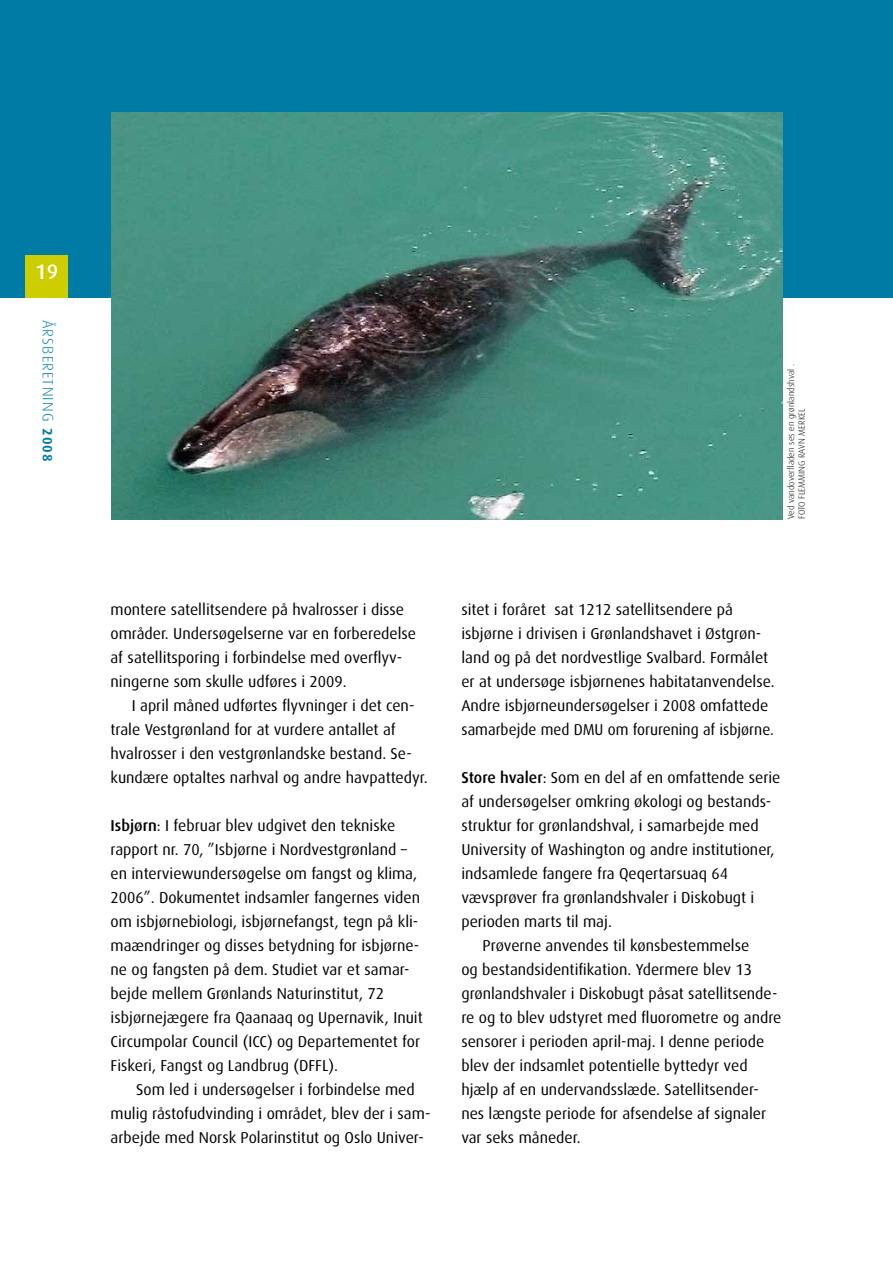
<style>
.page{position:relative;width:893px;height:1263px;background:#fff}
.page>*{position:absolute;margin:0;border:0;box-sizing:border-box;transform-origin:0 0}
.t1{font:500 21px "Dax";color:#fff}
.t2{font:15.75px/24px "Dax";color:#000}
.t3{font:300 15px "Dax";letter-spacing:.075em;color:#007ba5}
.t4{font:300 9px/10.8px "Dax";color:#000}
.s1{font-weight:700;font-size:13.5px}
.s2{font-weight:500}
</style>
<div class="page">
<div style="left:0;top:0;width:893px;height:298px;background:#007ba5"></div>
<div style="left:26px;top:255px;width:42px;height:43px;background:#cdcd00"></div>
<img style="left:111px;top:113px;width:672px;height:406px">
<h1 class="t1" style="left:35px;top:260px;width:24px">19</h1>
<p class="t3" style="left:56px;top:320px;width:143px;rotate:90deg">ÅRSBERETNING <span class="s1">2008</span></p>
<p class="t4" style="left:786px;top:519px;width:156px;rotate:-90deg">Ved vandoverfladen ses en grønlandshval .<br>Foto Flemmi ng ravn merkel</p>
<p class="t2" style="left:111px;top:598px;width:307px">montere satellitsendere på hvalrosser i disse områder. Undersøgelserne var en forberedelse af satellitsporing i forbindelse med overflyv&shy;ningerne som skulle udføres i 2009.</p>
<p class="t2" style="left:111px;top:694px;width:319px;text-indent:21px">I april måned udførtes flyvninger i det cen&shy;trale Vestgrønland for at vurdere antallet af hvalrosser i den vestgrønlandske bestand. Se&shy;kundære optaltes narhval og andre havpattedyr.</p>
<p class="t2" style="left:111px;top:814px;width:314px"><span class="s2">Isbjørn</span>: I februar blev udgivet den tekniske rapport nr. 70, ”Isbjørne i Nordvestgrønland – en interviewundersøgelse om fangst og klima, 2006”. Dokumentet indsamler fangernes viden om isbjørnebiologi, isbjørnefangst, tegn på kli&shy;maændringer og disses betydning for isbjørne&shy;ne og fangsten på dem. Studiet var et samar&shy;bejde mellem Grønlands Naturinstitut, 72 isbjørnejægere fra Qaanaaq og Upernavik, Inuit Circumpolar Council (ICC) og Departementet for Fiskeri, Fangst og Landbrug (DFFL).</p>
<p class="t2" style="left:111px;top:1078px;width:321px;text-indent:26px">Som led i undersøgelser i forbindelse med mulig råstofudvinding i området, blev der i sam&shy;arbejde med Norsk Polarinstitut og Oslo Univer-</p>
<p class="t2" style="left:461px;top:598px;width:315px">sitet i foråret sat 1212 satellitsendere på isbjørne i drivisen i Grønlandshavet i Østgrøn&shy;land og på det nordvestlige Svalbard. Formålet er at undersøge isbjørnenes habitatanvendelse.<br>Andre isbjørneundersøgelser i 2008 omfattede samarbejde med DMU om forurening af isbjørne.</p>
<p class="t2" style="left:461px;top:766px;width:321px"><span class="s2">Store hvaler</span>: Som en del af en omfattende serie</p>
<p class="t2" style="left:461px;top:790px;width:311px">af undersøgelser omkring økologi og bestands-</p>
<p class="t2" style="left:461px;top:814px;width:299px">struktur for grønlandshval, i samarbejde med</p>
<p class="t2" style="left:461px;top:838px;width:315px">University of Washington og andre institutioner,</p>
<p class="t2" style="left:461px;top:862px;width:268px">indsamlede fangere fra Qeqertarsuaq 64</p>
<p class="t2" style="left:461px;top:886px;width:295px">vævsprøver fra grønlandshvaler i Diskobugt i</p>
<p class="t2" style="left:461px;top:910px;width:152px">perioden marts til maj.</p>
<p class="t2" style="left:483px;top:934px;width:268px">Prøverne anvendes til kønsbestemmelse</p>
<p class="t2" style="left:461px;top:958px;width:292px">og bestandsidentifikation. Ydermere blev 13</p>
<p class="t2" style="left:461px;top:982px;width:318px">grønlandshvaler i Diskobugt påsat satellitsende-</p>
<p class="t2" style="left:461px;top:1006px;width:322px">re og to blev udstyret med fluorometre og andre</p>
<p class="t2" style="left:461px;top:1030px;width:304px">sensorer i perioden april-maj. I denne periode</p>
<p class="t2" style="left:461px;top:1054px;width:288px">blev der indsamlet potentielle byttedyr ved</p>
<p class="t2" style="left:461px;top:1078px;width:299px">hjælp af en undervandsslæde. Satellitsender-</p>
<p class="t2" style="left:461px;top:1102px;width:306px">nes længste periode for afsendelse af signaler</p>
<p class="t2" style="left:461px;top:1126px;width:121px">var seks måneder.</p>
</div>
